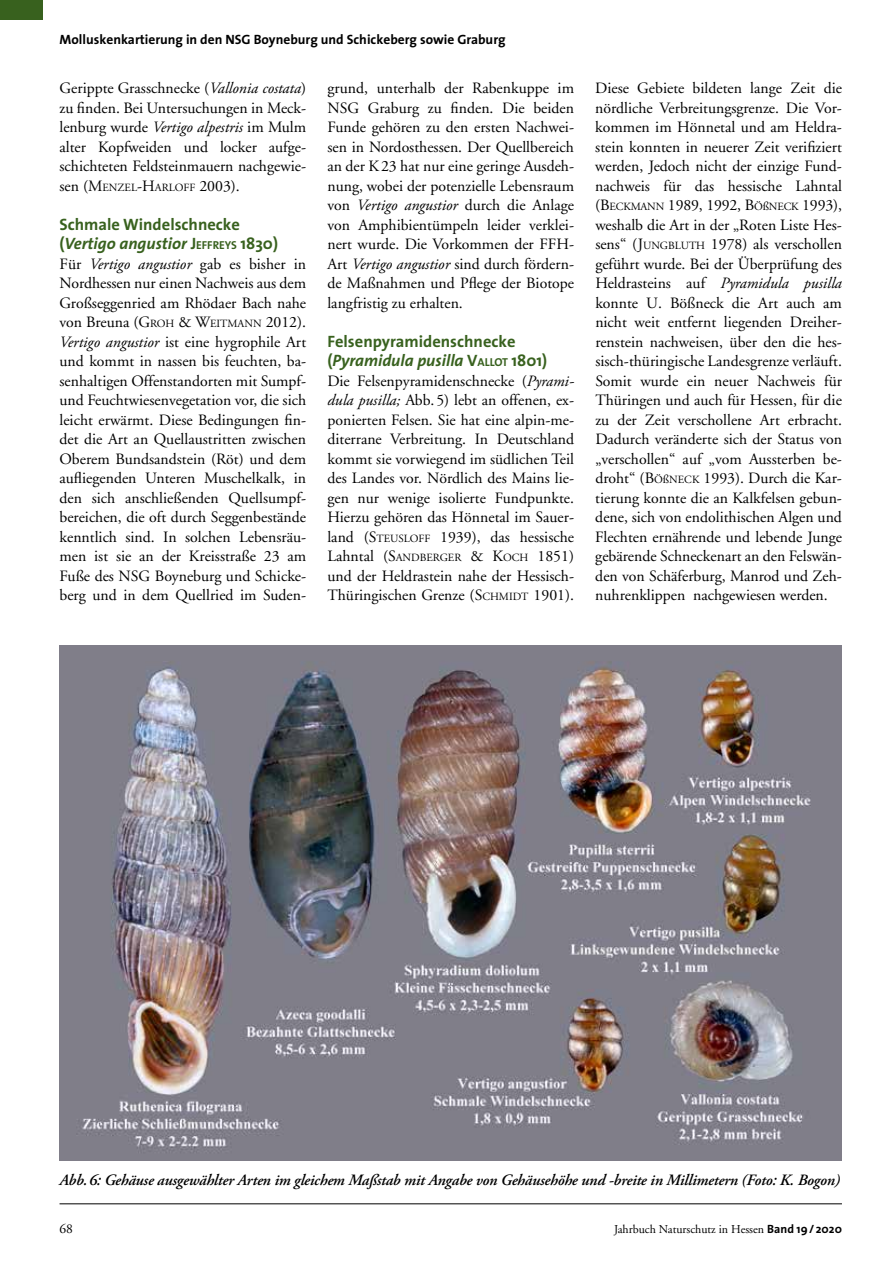
<style>
.page{position:relative;width:893px;height:1263px;background:#fff}
.page>*{position:absolute;margin:0;border:0;box-sizing:border-box;transform-origin:0 0}
.t1{font:700 16.5px/19.5px "The Sans";color:#38611e}
.t2{font:15.75px/19.5px "Adobe Garamond";color:#000;text-align:justify}
.t3{font:italic 600 15.75px "Adobe Garamond Pro";letter-spacing:-.01em;color:#000}
.t4{font:italic 15.75px "Adobe Garamond Pro";color:#000}
.t5{font:700 13.5px "The Sans";color:#000}
.t6{font:13.5px "Adobe Garamond";color:#000}
.t7{font:12px "Adobe Garamond";color:#000}
.t8{font:10.95px "Adobe Garamond";color:#000}
.s1{font-family:"Adobe Garamond Pro";font-style:italic}
.s2{font-size:15.75px}
.s3{font-style:italic}
.s4{font-style:inherit}
.s5{font-size:11.55px}
.s6{font-size:10.95px}
.s7{font-size:12px}
.s8{font-family:"Adobe Garamond";font-style:normal}
.s9{font-family:"The Sans";font-weight:700}
</style>
<div class="page">
<hr style="left:60px;top:1203px;width:782px;height:1px;background:#000">
<div style="left:0;top:0;width:43px;height:20px;background:#38611e"></div>
<img style="left:60px;top:646px;width:782px;height:514px">
<p class="t5" style="left:60px;top:28px;width:448px">Molluskenkartierung in den NSG Boyneburg und Schickeberg sowie Graburg</p>
<p class="t2" style="left:60px;top:79px;width:248px">Gerippte Grasschnecke (<span class="s1">Vallonia costata</span>) zu finden. Bei Untersuchungen in Meck&shy;lenburg wurde <span class="s1">Vertigo alpestris</span> im Mulm alter Kopfweiden und locker aufge&shy;schichteten Feldsteinmauern nachgewie-</p>
<p class="t8" style="left:60px;top:181px;width:182px"><span class="s2">sen (</span><span class="s2">M</span>ENZEL<span class="s2">-H</span>ARLOFF <span class="s2">2003).</span></p>
<p class="t1" style="left:60px;top:214px;width:220px">Schmale Windelschnecke (<span class="s3">Vertigo angustior</span> <span class="s4">J</span><span class="s5">EFF REYS</span> 1830)</p>
<p class="t2" style="left:60px;top:254px;width:248px">Für <span class="s1">Vertigo angustior</span> gab es bisher in Nordhessen nur einen Nachweis aus dem Großseggenried am Rhödaer Bach nahe von Breuna (<span class="s4">G</span><span class="s6">ROH</span> <span class="s4">&amp; W</span><span class="s6">EITMANN</span> 2012).<br><span class="s1">Vertigo angustior</span> ist eine hygrophile Art und kommt in nassen bis feuchten, ba&shy;senhaltigen Offenstandorten mit Sumpf&shy;und Feuchtwiesenvegetation vor, die sich leicht erwärmt. Diese Bedingungen fin&shy;det die Art an Quellaustritten zwischen Oberem Bundsandstein (Röt) und dem aufliegenden Unteren Muschelkalk, in den sich anschließenden Quellsumpf&shy;bereichen, die oft durch Seggenbestände kenntlich sind. In solchen Lebensräu&shy;men ist sie an der Kreisstraße 23 am Fuße des NSG Boyneburg und Schicke&shy;berg und in dem Quellried im Suden-</p>
<p class="t2" style="left:327px;top:79px;width:248px">grund, unterhalb der Rabenkuppe im NSG Graburg zu finden. Die beiden Funde gehören zu den ersten Nachwei&shy;sen in Nordosthessen. Der Quellbereich an der K23 hat nur eine geringe Ausdeh&shy;nung, wobei der potenzielle Lebensraum von <span class="s1">Vertigo angustior</span> durch die Anlage von Amphibientümpeln leider verklei&shy;nert wurde. Die Vorkommen der FFH-Art <span class="s1">Vertigo angustior</span> sind durch fördern&shy;de Maßnahmen und Pflege der Biotope langfristig zu erhalten.</p>
<p class="t1" style="left:327px;top:331px;width:221px">Felsenpyramidenschnecke (<span class="s3">Pyramidula pusilla</span> <span class="s4">V</span><span class="s5">ALLOT</span> 1801)</p>
<p class="t2" style="left:327px;top:371px;width:248px">Die Felsenpyramidenschnecke (<span class="s1">Pyrami&shy;dula pusilla;</span> Abb.5) lebt an offenen, ex&shy;ponierten Felsen. Sie hat eine alpin-me&shy;diterrane Verbreitung. In Deutschland kommt sie vorwiegend im südlichen Teil des Landes vor. Nördlich des Mains lie&shy;gen nur wenige isolierte Fundpunkte.<br>Hierzu gehören das Hönnetal im Sauer&shy;land (<span class="s4">S</span><span class="s6">TEUSLOFF</span> 1939), das hessische Lahntal (<span class="s4">S</span><span class="s6">ANDBERGER</span> <span class="s4">&amp; K</span><span class="s6">OCH</span> 1851) und der Heldrastein nahe der Hessisch-Thüringischen Grenze (<span class="s4">S</span><span class="s6">CHMIDT</span> 1901).</p>
<p class="t2" style="left:595px;top:79px;width:248px">Diese Gebiete bildeten lange Zeit die nördliche Verbreitungsgrenze. Die Vor&shy;kommen im Hönnetal und am Heldra&shy;stein konnten in neuerer Zeit verifiziert werden, Jedoch nicht der einzige Fund&shy;nachweis für das hessische Lahntal (<span class="s4">B</span><span class="s6">ECKMANN</span> 1989, 1992, <span class="s4">B</span><span class="s6">Ö</span><span class="s7">ß</span><span class="s6">NECK</span> 1993), weshalb die Art in der „Roten Liste Hes&shy;sens“ (<span class="s4">J</span><span class="s6">UNGBLUTH</span> 1978) als verschollen geführt wurde. Bei der Überprüfung des</p>
<p class="t4" style="left:595px;top:274px;width:248px"><span class="s8">Heldrasteins auf</span> Pyramidula pusilla</p>
<p class="t2" style="left:595px;top:293px;width:248px">konnte U. Bößneck die Art auch am nicht weit entfernt liegenden Dreiher&shy;renstein nachweisen, über den die hes&shy;sisch-thüringische Landesgrenze verläuft.<br>Somit wurde ein neuer Nachweis für Thüringen und auch für Hessen, für die zu der Zeit verschollene Art erbracht.<br>Dadurch veränderte sich der Status von „verschollen“ auf „vom Aussterben be&shy;droht“ (<span class="s4">B</span><span class="s6">Ö</span><span class="s7">ß</span><span class="s6">NECK</span> 1993). Durch die Kar&shy;tierung konnte die an Kalkfelsen gebun&shy;dene, sich von endolithischen Algen und Flechten ernährende und lebende Junge gebärende Schneckenart an den Felswän&shy;den von Schäferburg, Manrod und Zeh&shy;nuhrenklippen nachgewiesen werden.</p>
<p class="t3" style="left:60px;top:1171px;width:782px">Abb.6: Gehäuse ausgewählter Arten im gleichem Maßstab mit Angabe von Gehäusehöhe und -breite in Millimetern (Foto: K. Bogon)</p>
<p class="t6" style="left:60px;top:1222px;width:15px">68</p>
<p class="t7" style="left:614px;top:1223px;width:229px">Jahrbuch Naturschutz in Hessen <span class="s9">Band 19/ 2020</span></p>
</div>
